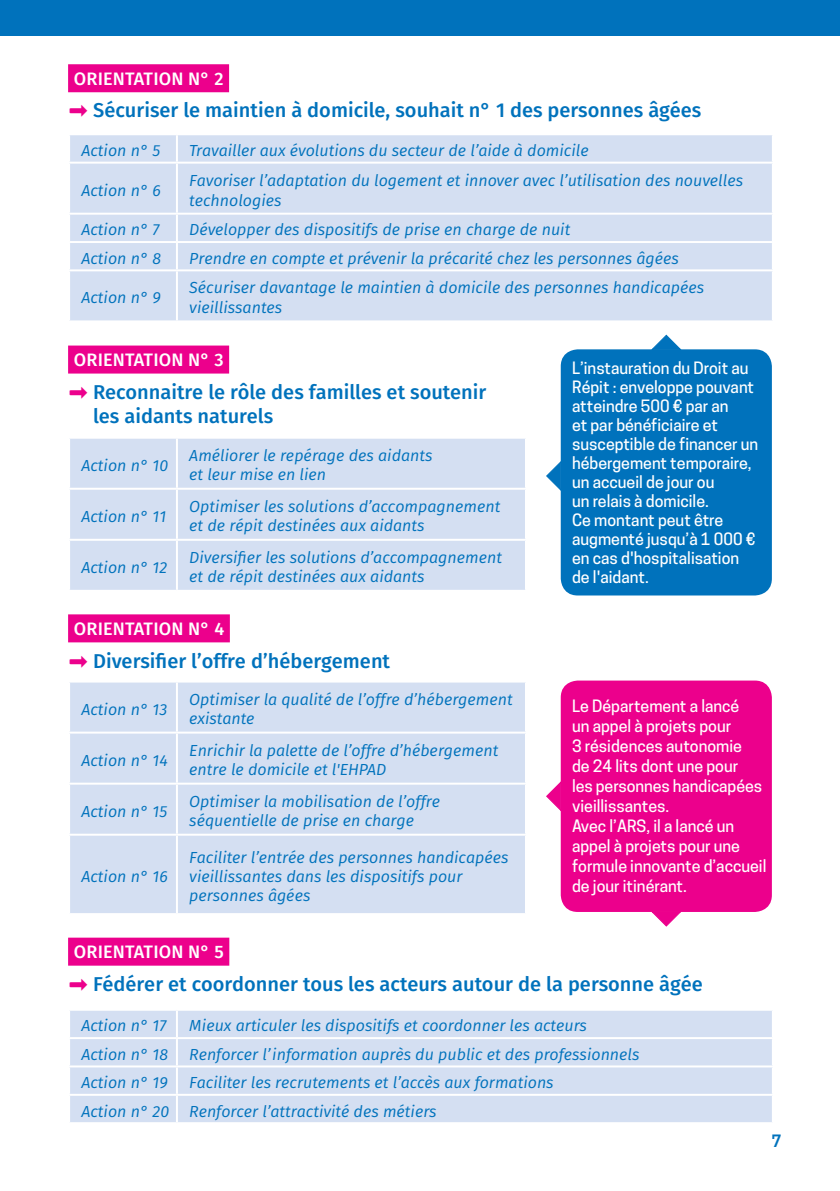
<style>
.page{position:relative;width:840px;height:1191px;background:#fff}
.page>*{position:absolute;margin:0;border:0;box-sizing:border-box;transform-origin:0 0}
.t1{font:500 20px/24px "Fira Sans";color:#0072bc}
.t2{font:500 18px "Fira Sans";letter-spacing:.01em;color:#fff}
.t3{font:italic 16px/19.2px "Fira Sans";color:#0072bc}
.t4{font:500 16px/19px "Cooper Hewitt";color:#fff}
.t5{font:600 16px "Cooper Hewitt";color:#0072bc}
.s1{color:#ec008c}
</style>
<div class="page">
<div style="left:0;top:0;width:839px;height:35px;background:#0072bc"></div>
<div style="left:70px;top:682px;width:454px;height:231px;background:#d4dff2"></div>
<hr style="left:176px;top:682px;width:2px;height:49px;background:#fff">
<hr style="left:68px;top:731px;width:109px;height:2px;background:#fff">
<hr style="left:177px;top:731px;width:349px;height:2px;background:#fff">
<hr style="left:176px;top:733px;width:2px;height:49px;background:#fff">
<hr style="left:68px;top:782px;width:109px;height:2px;background:#fff">
<hr style="left:177px;top:782px;width:349px;height:2px;background:#fff">
<hr style="left:176px;top:784px;width:2px;height:49px;background:#fff">
<hr style="left:68px;top:833px;width:109px;height:2px;background:#fff">
<hr style="left:177px;top:833px;width:349px;height:2px;background:#fff">
<hr style="left:176px;top:835px;width:2px;height:78px;background:#fff">
<div style="left:70px;top:1010px;width:701px;height:112px;background:#d4dff2"></div>
<hr style="left:176px;top:1010px;width:2px;height:27px;background:#fff">
<hr style="left:68px;top:1037px;width:109px;height:2px;background:#fff">
<hr style="left:177px;top:1037px;width:596px;height:2px;background:#fff">
<hr style="left:176px;top:1039px;width:2px;height:26px;background:#fff">
<hr style="left:68px;top:1065px;width:109px;height:2px;background:#fff">
<hr style="left:177px;top:1065px;width:596px;height:2px;background:#fff">
<hr style="left:176px;top:1067px;width:2px;height:26px;background:#fff">
<hr style="left:68px;top:1093px;width:109px;height:2px;background:#fff">
<hr style="left:177px;top:1093px;width:596px;height:2px;background:#fff">
<hr style="left:176px;top:1095px;width:2px;height:27px;background:#fff">
<div style="left:70px;top:439px;width:454px;height:151px;background:#d4dff2"></div>
<hr style="left:176px;top:439px;width:2px;height:49px;background:#fff">
<hr style="left:68px;top:488px;width:109px;height:2px;background:#fff">
<hr style="left:177px;top:488px;width:349px;height:2px;background:#fff">
<hr style="left:176px;top:490px;width:2px;height:49px;background:#fff">
<hr style="left:68px;top:539px;width:109px;height:2px;background:#fff">
<hr style="left:177px;top:539px;width:349px;height:2px;background:#fff">
<hr style="left:176px;top:541px;width:2px;height:49px;background:#fff">
<div style="left:68px;top:345px;width:161px;height:28px;background:#ec008c"></div>
<div style="left:68px;top:614px;width:162px;height:28px;background:#ec008c"></div>
<div style="left:70px;top:135px;width:701px;height:185px;background:#d4dff2"></div>
<hr style="left:176px;top:135px;width:2px;height:27px;background:#fff">
<hr style="left:68px;top:162px;width:109px;height:2px;background:#fff">
<hr style="left:177px;top:162px;width:596px;height:2px;background:#fff">
<hr style="left:176px;top:164px;width:2px;height:49px;background:#fff">
<hr style="left:68px;top:213px;width:109px;height:2px;background:#fff">
<hr style="left:177px;top:213px;width:596px;height:2px;background:#fff">
<hr style="left:176px;top:215px;width:2px;height:26px;background:#fff">
<hr style="left:68px;top:241px;width:109px;height:2px;background:#fff">
<hr style="left:177px;top:241px;width:596px;height:2px;background:#fff">
<hr style="left:176px;top:243px;width:2px;height:26px;background:#fff">
<hr style="left:68px;top:269px;width:109px;height:2px;background:#fff">
<hr style="left:177px;top:269px;width:596px;height:2px;background:#fff">
<hr style="left:176px;top:271px;width:2px;height:49px;background:#fff">
<div style="left:68px;top:64px;width:161px;height:28px;background:#ec008c"></div>
<div style="left:68px;top:937px;width:161px;height:28px;background:#ec008c"></div>
<div style="left:560px;top:349px;width:211px;height:246px;background:#0072bc;border-radius:17px"></div>
<div style="left:560px;top:680px;width:211px;height:232px;background:#ec008c;border-radius:17px"></div>
<svg style="left:649px;top:334px;width:33px;height:16px"></svg>
<svg style="left:651px;top:912px;width:30px;height:15px"></svg>
<svg style="left:546px;top:459px;width:15px;height:33px"></svg>
<svg style="left:546px;top:780px;width:15px;height:32px"></svg>
<p class="t2" style="left:74px;top:64px;width:151px">ORIENTATION N° 2</p>
<p class="t1" style="left:68px;top:97px;width:634px"><span class="s1">➡</span> Sécuriser le maintien à domicile, souhait n° 1 des personnes âgées</p>
<p class="t3" style="left:81px;top:140px;width:80px">Action n° 5</p>
<p class="t3" style="left:189px;top:140px;width:400px">Travailler aux évolutions du secteur de l’aide à domicile</p>
<p class="t3" style="left:81px;top:180px;width:81px">Action n° 6</p>
<p class="t3" style="left:189px;top:170px;width:555px;line-height:20px">Favoriser l’adaptation du logement et innover avec l’utilisation des nouvelles technologies</p>
<p class="t3" style="left:81px;top:220px;width:80px">Action n° 7</p>
<p class="t3" style="left:189px;top:220px;width:382px">Développer des dispositifs de prise en charge de nuit</p>
<p class="t3" style="left:81px;top:248px;width:81px">Action n° 8</p>
<p class="t3" style="left:189px;top:248px;width:491px">Prendre en compte et prévenir la précarité chez les personnes âgées</p>
<p class="t3" style="left:81px;top:288px;width:81px">Action n° 9</p>
<p class="t3" style="left:189px;top:277px;width:516px;line-height:20px">Sécuriser davantage le maintien à domicile des personnes handicapées vieillissantes</p>
<p class="t2" style="left:74px;top:345px;width:151px">ORIENTATION N° 3</p>
<p class="t1" style="left:93px;top:379px;width:394px;text-indent:-25px"><span class="s1">➡</span> Reconnaitre le rôle des familles et soutenir les aidants naturels</p>
<p class="t3" style="left:81px;top:455px;width:88px">Action n° 10</p>
<p class="t3" style="left:189px;top:445px;width:244px">Améliorer le repérage des aidants et leur mise en lien</p>
<p class="t3" style="left:81px;top:506px;width:86px">Action n° 11</p>
<p class="t3" style="left:189px;top:496px;width:312px">Optimiser les solutions d’accompagnement et de répit destinées aux aidants</p>
<p class="t3" style="left:81px;top:557px;width:87px">Action n° 12</p>
<p class="t3" style="left:189px;top:547px;width:314px">Diversifier les solutions d’accompagnement et de répit destinées aux aidants</p>
<p class="t2" style="left:74px;top:614px;width:152px">ORIENTATION N° 4</p>
<p class="t1" style="left:68px;top:647px;width:323px"><span class="s1">➡</span> Diversifier l’offre d’hébergement</p>
<p class="t3" style="left:81px;top:699px;width:87px">Action n° 13</p>
<p class="t3" style="left:189px;top:689px;width:325px">Optimiser la qualité de l’offre d’hébergement existante</p>
<p class="t3" style="left:81px;top:750px;width:88px">Action n° 14</p>
<p class="t3" style="left:189px;top:740px;width:310px">Enrichir la palette de l’offre d’hébergement entre le domicile et l'EHPAD</p>
<p class="t3" style="left:81px;top:801px;width:87px">Action n° 15</p>
<p class="t3" style="left:189px;top:791px;width:252px">Optimiser la mobilisation de l’offre séquentielle de prise en charge</p>
<p class="t3" style="left:81px;top:866px;width:88px">Action n° 16</p>
<p class="t3" style="left:189px;top:847px;width:320px">Faciliter l’entrée des personnes handicapées vieillissantes dans les dispositifs pour personnes âgées</p>
<p class="t4" style="left:571px;top:358px;width:187px">L’instauration du Droit au<br>Répit : enveloppe pouvant atteindre 500 € par an<br>et par bénéficiaire et susceptible de financer un hébergement temporaire, un accueil de jour ou<br>un relais à domicile.<br>Ce montant peut être augmenté jusqu’à 1 000 € en cas d'hospitalisation de l'aidant.</p>
<p class="t4" style="left:571px;top:696px;width:196px;line-height:20px">Le Département a lancé<br>un appel à projets pour<br>3 résidences autonomie<br>de 24 lits dont une pour<br>les personnes handicapées vieillissantes.<br>Avec l’ARS, il a lancé un appel à projets pour une formule innovante d’accueil de jour itinérant.</p>
<p class="t2" style="left:74px;top:937px;width:151px">ORIENTATION N° 5</p>
<p class="t1" style="left:68px;top:970px;width:636px"><span class="s1">➡</span> Fédérer et coordonner tous les acteurs autour de la personne âgée</p>
<p class="t3" style="left:81px;top:1016px;width:86px">Action n° 17</p>
<p class="t3" style="left:189px;top:1016px;width:399px">Mieux articuler les dispositifs et coordonner les acteurs</p>
<p class="t3" style="left:81px;top:1044px;width:88px">Action n° 18</p>
<p class="t3" style="left:189px;top:1044px;width:451px">Renforcer l’information auprès du public et des professionnels</p>
<p class="t3" style="left:81px;top:1072px;width:88px">Action n° 19</p>
<p class="t3" style="left:189px;top:1072px;width:365px">Faciliter les recrutements et l’accès aux formations</p>
<p class="t3" style="left:81px;top:1101px;width:89px">Action n° 20</p>
<p class="t3" style="left:189px;top:1101px;width:249px">Renforcer l’attractivité des métiers</p>
<p class="t5" style="left:771px;top:1131px;width:11px">7</p>
</div>
